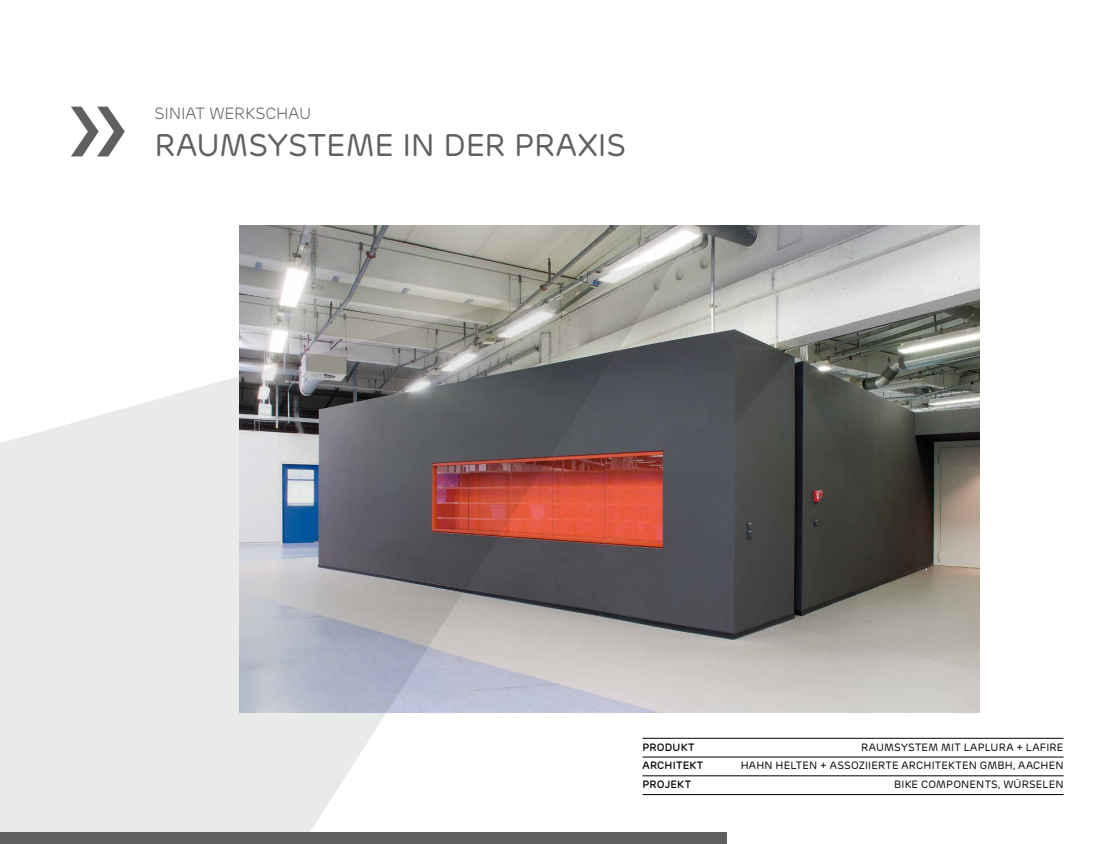
<style>
.page{position:relative;width:1099px;height:844px;background:#fff}
.page>*{position:absolute;margin:0;border:0;box-sizing:border-box;transform-origin:0 0}
.t1{font:31.25px "Rubrik";letter-spacing:-.005em;color:#5f6062}
.t2{font:300 16.25px "Rubrik";letter-spacing:-.005em;color:#5f6062}
.t3{font:10.62px "Rubrik";letter-spacing:.015em;color:#000}
.t4{font:500 10.62px "Rubrik";letter-spacing:.015em;color:#000}
.s1{font-weight:400}
</style>
<div class="page">
<img style="left:239px;top:225px;width:740px;height:487px">
<svg style="left:71px;top:107px;width:54px;height:49px"></svg>
<hr style="left:642px;top:737px;width:421px;height:1px;background:#000">
<hr style="left:642px;top:756px;width:421px;height:1px;background:#000">
<hr style="left:642px;top:775px;width:421px;height:1px;background:#000">
<hr style="left:642px;top:794px;width:421px;height:1px;background:#000">
<svg style="left:0;top:253px;width:680px;height:578px"></svg>
<div style="left:0;top:831px;width:726px;height:12px;background:#5f6062"></div>
<h2 class="t2" style="left:154px;top:104px;width:158px">SI NIAT WERKSCHAU</h2>
<h1 class="t1" style="left:154px;top:127px;width:472px">RAUMSYSTEME IN DER PRAXIS</h1>
<p class="t4" style="left:642px;top:740px;width:53px">PRODUKT</p>
<p class="t3" style="left:861px;top:740px;width:204px">RAUMSYSTEM MIT LAPLURA + LAFIRE</p>
<p class="t4" style="left:642px;top:759px;width:84px">ARCHITEKT <span class="s1">H</span></p>
<p class="t3" style="left:749px;top:759px;width:316px">AHN HELTEN + ASSOZIIERTE ARCHITEKTEN GMBH, AACHEN</p>
<p class="t4" style="left:642px;top:777px;width:50px">PROJEKT</p>
<p class="t3" style="left:894px;top:778px;width:171px">BIKE COMPONENTS, WÜRSELEN</p>
</div>
